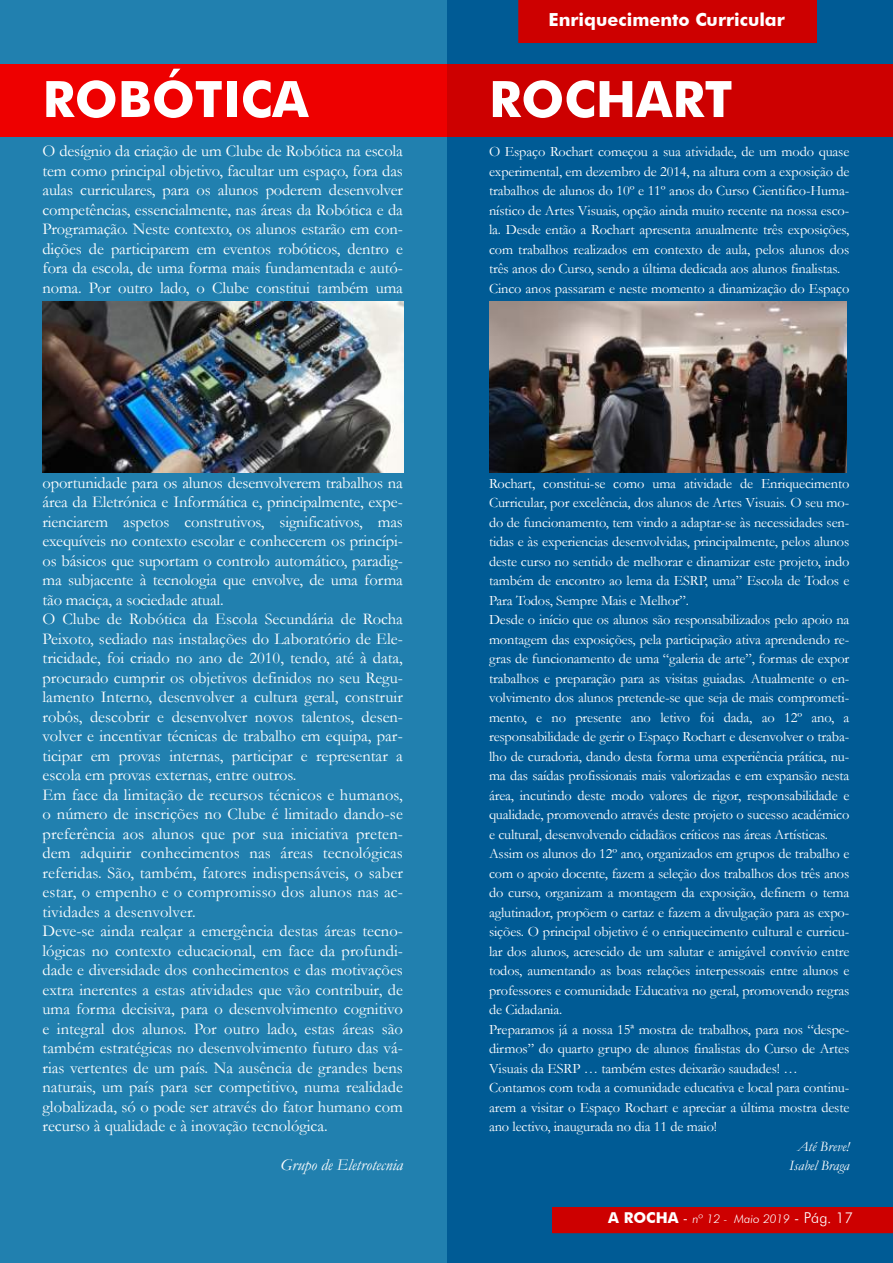
<style>
.page{position:relative;width:893px;height:1263px;background:#005b95}
.page>*{position:absolute;margin:0;border:0;box-sizing:border-box;transform-origin:0 0}
.t1{font:700 50.25px "Futura BT";color:#fff}
.t2{font:700 18px "Futura BT";color:#fff}
.t3{font:16.5px/19.5px "Garamond";color:#fff;text-align:justify}
.t4{font:italic 16.5px "Garamond";color:#fff}
.t5{font:14.4px/19.5px "Garamond";letter-spacing:-.01em;color:#fff}
.t6{font:italic 14.4px/19.5px "Garamond";color:#fff;text-align:center}
.t7{font:italic 300 12px "Futura BT";color:#fff}
.s1{font-weight:700;font-style:normal;font-size:15px}
.s2{font-style:normal;font-size:15px}
</style>
<div class="page">
<div style="left:0;top:0;width:446px;height:1263px;background:#2180af"></div>
<div style="left:0;top:64px;width:893px;height:72px;background:#cd0000"></div>
<div style="left:553px;top:1208px;width:340px;height:25px;background:#cd0000"></div>
<div style="left:519px;top:0;width:297px;height:43px;background:#cd0000"></div>
<img style="left:489px;top:302px;width:357px;height:170px">
<img style="left:43px;top:302px;width:361px;height:170px">
<div style="left:0;top:64px;width:446px;height:72px;background:#e00"></div>
<h1 class="t1" style="left:43px;top:69px;width:267px">ROBÓTICA</h1>
<p class="t3" style="left:43px;top:141px;width:362px">O desígnio da criação de um Clube de Robótica na escola tem como principal objetivo, facultar um espaço, fora das aulas curriculares, para os alunos poderem desenvolver competências, essencialmente, nas áreas da Robótica e da Programação. Neste contexto, os alunos estarão em con&shy;dições de participarem em eventos robóticos, dentro e fora da escola, de uma forma mais fundamentada e autó&shy;noma. Por outro lado, o Clube constitui também uma</p>
<p class="t3" style="left:43px;top:473px;width:362px;text-align:left">oportunidade para os alunos desenvolverem trabalhos na área da Eletrónica e Informática e, principalmente, expe&shy;rienciarem aspetos construtivos, significativos, mas exequíveis no contexto escolar e conhecerem os princípi&shy;os básicos que suportam o controlo automático, paradig&shy;ma subjacente à tecnologia que envolve, de uma forma tão maciça, a sociedade atual.<br>O Clube de Robótica da Escola Secundária de Rocha Peixoto, sediado nas instalações do Laboratório de Ele&shy;tricidade, foi criado no ano de 2010, tendo, até à data, procurado cumprir os objetivos definidos no seu Regu&shy;lamento Interno, desenvolver a cultura geral, construir robôs, descobrir e desenvolver novos talentos, desen&shy;volver e incentivar técnicas de trabalho em equipa, par&shy;ticipar em provas internas, participar e representar a escola em provas externas, entre outros.<br>Em face da limitação de recursos técnicos e humanos, o número de inscrições no Clube é limitado dando-se preferência aos alunos que por sua iniciativa preten&shy;dem adquirir conhecimentos nas áreas tecnológicas referidas. São, também, fatores indispensáveis, o saber estar, o empenho e o compromisso dos alunos nas ac&shy;tividades a desenvolver.<br>Deve-se ainda realçar a emergência destas áreas tecno&shy;lógicas no contexto educacional, em face da profundi&shy;dade e diversidade dos conhecimentos e das motivações extra inerentes a estas atividades que vão contribuir, de uma forma decisiva, para o desenvolvimento cognitivo e integral dos alunos. Por outro lado, estas áreas são também estratégicas no desenvolvimento futuro das vá&shy;rias vertentes de um país. Na ausência de grandes bens naturais, um país para ser competitivo, numa realidade globalizada, só o pode ser através do fator humano com recurso à qualidade e à inovação tecnológica.</p>
<p class="t4" style="left:281px;top:1156px;width:124px">Grupo de Eletrotecnia</p>
<p class="t2" style="left:549px;top:9px;width:238px">Enriquecimento Curricular</p>
<h1 class="t1" style="left:489px;top:69px;width:245px">ROCHART</h1>
<p class="t5" style="left:489px;top:142px;width:362px">O Espaço Rochart começou a sua atividade, de um modo quase experimental, em dezembro de 2014, na altura com a exposição de trabalhos de alunos do 10º e 11º anos do Curso Cientifico-Huma&shy;nístico de Artes Visuais, opção ainda muito recente na nossa esco&shy;la. Desde então a Rochart apresenta anualmente três exposições, com trabalhos realizados em contexto de aula, pelos alunos dos três anos do Curso, sendo a última dedicada aos alunos finalistas.<br>Cinco anos passaram e neste momento a dinamização do Espaço</p>
<p class="t5" style="left:489px;top:473px;width:362px">Rochart, constitui-se como uma atividade de Enriquecimento Curricular, por excelência, dos alunos de Artes Visuais. O seu mo&shy;do de funcionamento, tem vindo a adaptar-se às necessidades sen&shy;tidas e às experiencias desenvolvidas, principalmente, pelos alunos deste curso no sentido de melhorar e dinamizar este projeto, indo também de encontro ao lema da ESRP, uma” Escola de Todos e Para Todos, Sempre Mais e Melhor”.<br>Desde o início que os alunos são responsabilizados pelo apoio na montagem das exposições, pela participação ativa aprendendo re&shy;gras de funcionamento de uma “galeria de arte”, formas de expor trabalhos e preparação para as visitas guiadas. Atualmente o en&shy;volvimento dos alunos pretende-se que seja de mais comprometi&shy;mento, e no presente ano letivo foi dada, ao 12º ano, a responsabilidade de gerir o Espaço Rochart e desenvolver o traba&shy;lho de curadoria, dando desta forma uma experiência prática, nu&shy;ma das saídas profissionais mais valorizadas e em expansão nesta área, incutindo deste modo valores de rigor, responsabilidade e qualidade, promovendo através deste projeto o sucesso académico e cultural, desenvolvendo cidadãos críticos nas áreas Artísticas.<br>Assim os alunos do 12º ano, organizados em grupos de trabalho e com o apoio docente, fazem a seleção dos trabalhos dos três anos do curso, organizam a montagem da exposição, definem o tema aglutinador, propõem o cartaz e fazem a divulgação para as expo&shy;sições. O principal objetivo é o enriquecimento cultural e curricu&shy;lar dos alunos, acrescido de um salutar e amigável convívio entre todos, aumentando as boas relações interpessoais entre alunos e professores e comunidade Educativa no geral, promovendo regras de Cidadania.<br>Preparamos já a nossa 15ª mostra de trabalhos, para nos “despe&shy;dirmos” do quarto grupo de alunos finalistas do Curso de Artes Visuais da ESRP … também estes deixarão saudades! … Contamos com toda a comunidade educativa e local para continu&shy;arem a visitar o Espaço Rochart e apreciar a última mostra deste ano lectivo, inaugurada no dia 11 de maio!</p>
<p class="t6" style="left:789px;top:1136px;width:62px">Até Breve!<br>Isabel Braga</p>
<p class="t7" style="left:608px;top:1211px;width:246px"><span class="s1">A ROCHA</span> <span class="s2">-</span> nº 12 - Maio 2019 <span class="s2">- Pág. 17</span></p>
</div>
